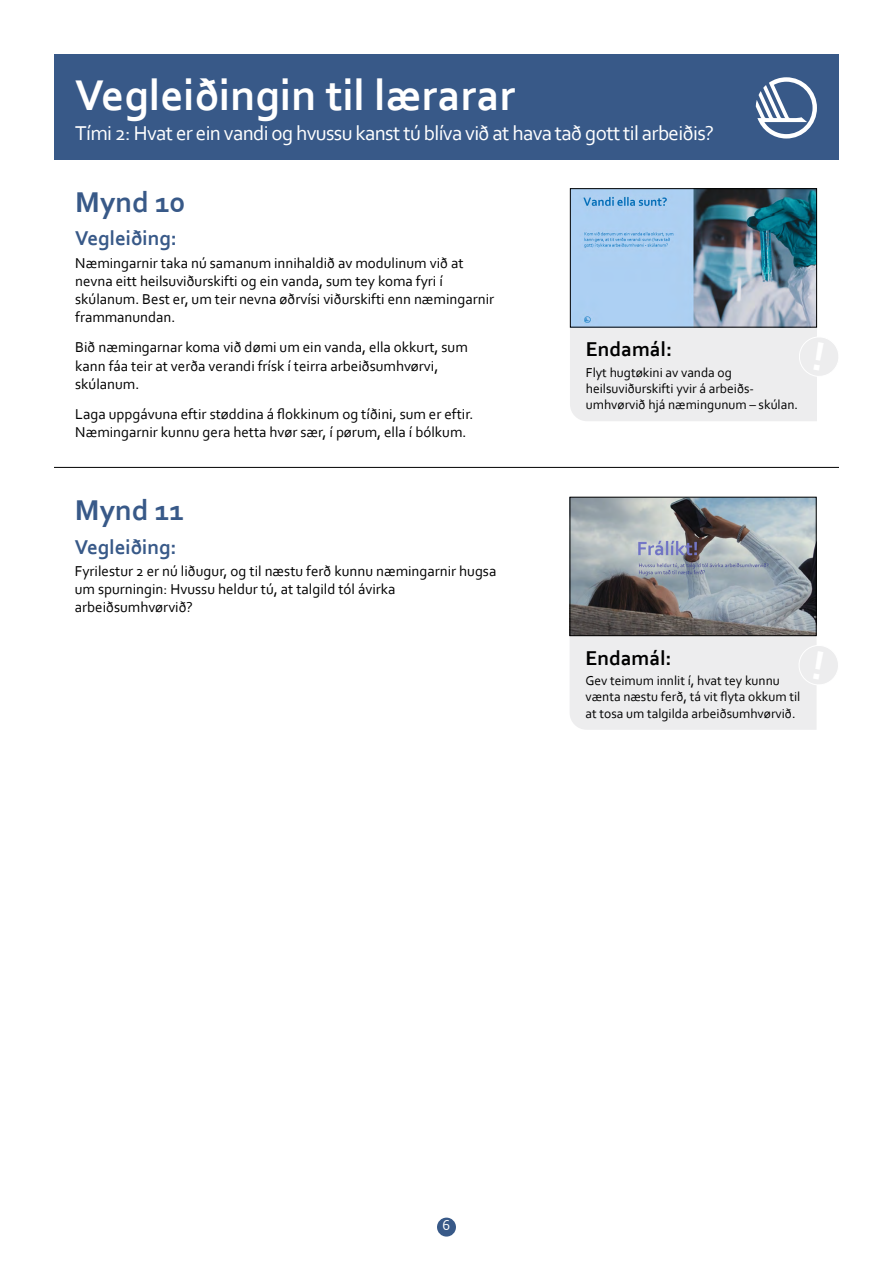
<style>
.page{position:relative;width:893px;height:1263px;background:#fff}
.page>*{position:absolute;margin:0;border:0;box-sizing:border-box;transform-origin:0 0}
.Lärarhandledning_H1{font:700 45px "Corbel";color:#fff}
.Bild_Rubrik_H2{font:700 30px "Corbel";color:#385988}
.Lektion_Rubrik_H1{font:21px "Corbel";letter-spacing:-.03em;color:#fff}
.Instruktion_Rubrik_H{font:700 21px "Corbel";color:#385988}
.Syfte_Rubrik_H4{font:700 21px "Corbel";color:#000}
.Brödtext_P{font:15px/18px "Corbel";color:#000}
.t1{font:15px "Corbel";color:#fff}
.Syfte_Brödtext_P{font:13.5px/16.2px "Corbel";color:#000}
</style>
<div class="page">
<div style="left:570px;top:328px;width:268px;height:93px;background:#ededee"></div>
<img style="left:572px;top:190px;width:243px;height:136px">
<div style="left:570px;top:188px;width:247px;height:140px;border:1px solid #000"></div>
<hr style="left:54px;top:467px;width:785px;height:1px;background:#000">
<div style="left:570px;top:636px;width:268px;height:94px;background:#ededee"></div>
<img style="left:572px;top:499px;width:243px;height:135px">
<div style="left:570px;top:497px;width:247px;height:139px;border:1px solid #000"></div>
<div style="left:437px;top:1217px;width:19px;height:19px;background:#385988;border-radius:50%"></div>
<div style="left:54px;top:54px;width:785px;height:106px;background:#385988"></div>
<svg style="left:756px;top:77px;width:61px;height:62px"></svg>
<h1 class="Lärarhandledning_H1" style="left:75px;top:67px;width:442px">Vegleiðingin til lærarar</h1>
<h1 class="Lektion_Rubrik_H1" style="left:75px;top:120px;width:640px">Tími 2: Hvat er ein vandi og hvussu kanst tú blíva við at hava tað gott til arbeiðis?</h1>
<h2 class="Bild_Rubrik_H2" style="left:75px;top:183px;width:112px">Mynd 10</h2>
<h3 class="Instruktion_Rubrik_H" style="left:75px;top:225px;width:103px">Vegleiðing:</h3>
<p class="Brödtext_P" style="left:75px;top:253px;width:420px">Næmingarnir taka nú samanum innihaldið av modulinum við at nevna eitt heilsuviðurskifti og ein vanda, sum tey koma fyri í skúlanum. Best er, um teir nevna øðrvísi viðurskifti enn næmingarnir frammanundan.</p>
<p class="Brödtext_P" style="left:75px;top:338px;width:394px">Bið næmingarnar koma við dømi um ein vanda, ella okkurt, sum kann fáa teir at verða verandi frísk í teirra arbeiðsumhvørvi, skúlanum.</p>
<p class="Brödtext_P" style="left:75px;top:405px;width:400px">Laga uppgávuna eftir støddina á flokkinum og tíðini, sum er eftir.<br>Næmingarnir kunnu gera hetta hvør sær, í pørum, ella í bólkum.</p>
<h2 class="Bild_Rubrik_H2" style="left:75px;top:492px;width:111px">Mynd 11</h2>
<h3 class="Instruktion_Rubrik_H" style="left:75px;top:534px;width:103px">Vegleiðing:</h3>
<p class="Brödtext_P" style="left:75px;top:562px;width:423px">Fyrilestur 2 er nú liðugur, og til næstu ferð kunnu næmingarnir hugsa um spurningin: Hvussu heldur tú, at talgild tól ávirka arbeiðsumhvørvið?</p>
<h4 class="Syfte_Rubrik_H4" style="left:586px;top:336px;width:88px">Endamál:</h4>
<p class="Syfte_Brödtext_P" style="left:586px;top:364px;width:214px">Flyt hugtøkini av vanda og heilsuviðurskifti yvir á arbeiðs&shy;umhvørvið hjá næmingunum – skúlan.</p>
<h4 class="Syfte_Rubrik_H4" style="left:585px;top:645px;width:88px">Endamál:</h4>
<p class="Syfte_Brödtext_P" style="left:585px;top:672px;width:216px">Gev teimum innlit í, hvat tey kunnu vænta næstu ferð, tá vit flyta okkum til at tosa um talgilda arbeiðsumhvørvið.</p>
<p class="t1" style="left:443px;top:1215px;width:9px">6</p>
</div>
